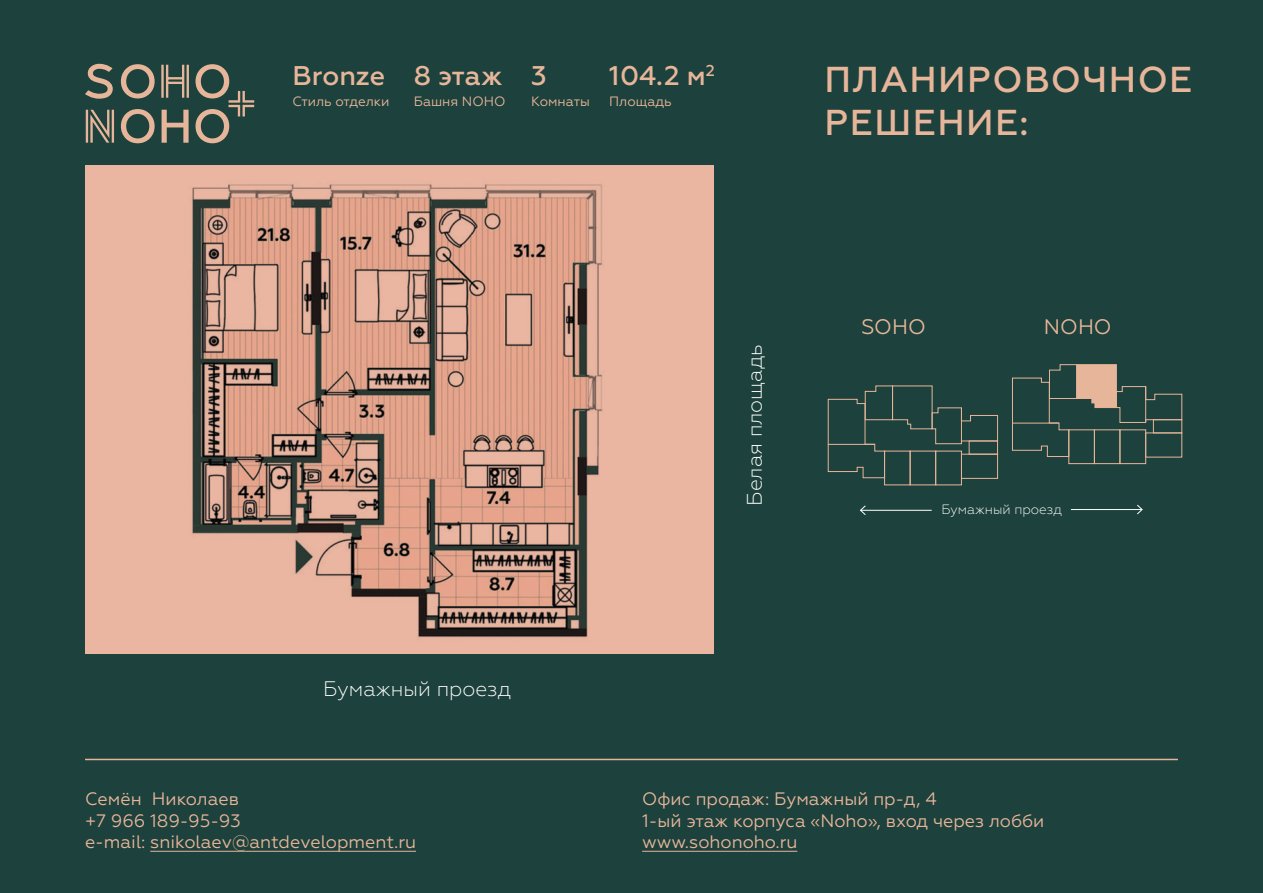
<style>
.page{position:relative;width:1263px;height:893px;background:#1d413c}
.page>*{position:absolute;margin:0;border:0;box-sizing:border-box;transform-origin:0 0}
.t1{font:500 36px/43.2px "Geometria";letter-spacing:.04em;color:#e7b69a}
.t2{font:500 27px "Geometria";color:#e7b69a}
.t3{font:300 21px "Geometria";color:#fff}
.t4{font:21px "Geometria";color:#e7b69a}
.t5{font:18px/21.6px "Geometria";color:#e7b69a}
.t6{font:13.5px "Geometria";color:#e7b69a}
.t7{font:300 13.5px "Geometria";color:#fff}
</style>
<div class="page">
<hr style="left:85px;top:759px;width:1093px;height:1px;background:#e7b69a">
<hr style="left:150px;top:851px;width:266px;height:1px;background:#e7b69a">
<hr style="left:642px;top:851px;width:155px;height:1px;background:#e7b69a">
<img style="left:85px;top:166px;width:628px;height:488px">
<svg style="left:85px;top:64px;width:169px;height:79px"></svg>
<hr style="left:860px;top:510px;width:72px;height:1px;background:#fff">
<svg style="left:860px;top:505px;width:6px;height:10px"></svg>
<hr style="left:1071px;top:509px;width:71px;height:1px;background:#fff">
<svg style="left:1137px;top:504px;width:6px;height:10px"></svg>
<div style="left:935px;top:451px;width:27px;height:34px;border:1px solid #e7b69a"></div>
<div style="left:961px;top:454px;width:37px;height:25px;border:1px solid #e7b69a"></div>
<svg style="left:827px;top:385px;width:171px;height:93px"></svg>
<hr style="left:828px;top:444px;width:46px;height:1px;background:#e7b69a">
<hr style="left:961px;top:408px;width:1px;height:35px;background:#e7b69a">
<div style="left:1068px;top:429px;width:27px;height:35px;border:1px solid #e7b69a"></div>
<div style="left:1094px;top:429px;width:26px;height:35px;border:1px solid #e7b69a"></div>
<div style="left:1119px;top:429px;width:27px;height:35px;border:1px solid #e7b69a"></div>
<svg style="left:1012px;top:364px;width:170px;height:93px"></svg>
<hr style="left:1012px;top:423px;width:47px;height:1px;background:#e7b69a">
<hr style="left:1145px;top:386px;width:1px;height:36px;background:#e7b69a">
<p class="t2" style="left:292px;top:60px;width:94px">Bronze</p>
<p class="t6" style="left:292px;top:93px;width:99px">Стиль отделки</p>
<p class="t2" style="left:414px;top:60px;width:91px">8 этаж</p>
<p class="t6" style="left:414px;top:93px;width:93px">Башня NOHO</p>
<p class="t2" style="left:531px;top:60px;width:17px">3</p>
<p class="t6" style="left:531px;top:93px;width:60px">Комнаты</p>
<p class="t2" style="left:609px;top:60px;width:107px">104.2 м<sup>2</sup></p>
<p class="t6" style="left:609px;top:93px;width:64px">Площадь</p>
<p class="t1" style="left:825px;top:58px;width:369px">ПЛАНИРОВОЧНОЕ<br>РЕШЕНИЕ:</p>
<p class="t3" style="left:323px;top:677px;width:189px">Бумажный проезд</p>
<p class="t3" style="left:742px;top:506px;width:163px;rotate:-90deg">Белая площадь</p>
<p class="t4" style="left:861px;top:315px;width:66px">SOHO</p>
<p class="t4" style="left:1044px;top:315px;width:69px">NOHO</p>
<p class="t7" style="left:941px;top:502px;width:122px">Бумажный проезд</p>
<p class="t5" style="left:85px;top:788px;width:332px">Семён Николаев<br>+7 966 189-95-93<br>e-mail: snikolaev@antdevelopment.ru</p>
<p class="t5" style="left:642px;top:788px;width:404px">Офис продаж: Бумажный пр-д, 4<br>1-ый этаж корпуса «Noho», вход через лобби www.sohonoho.ru</p>
</div>
